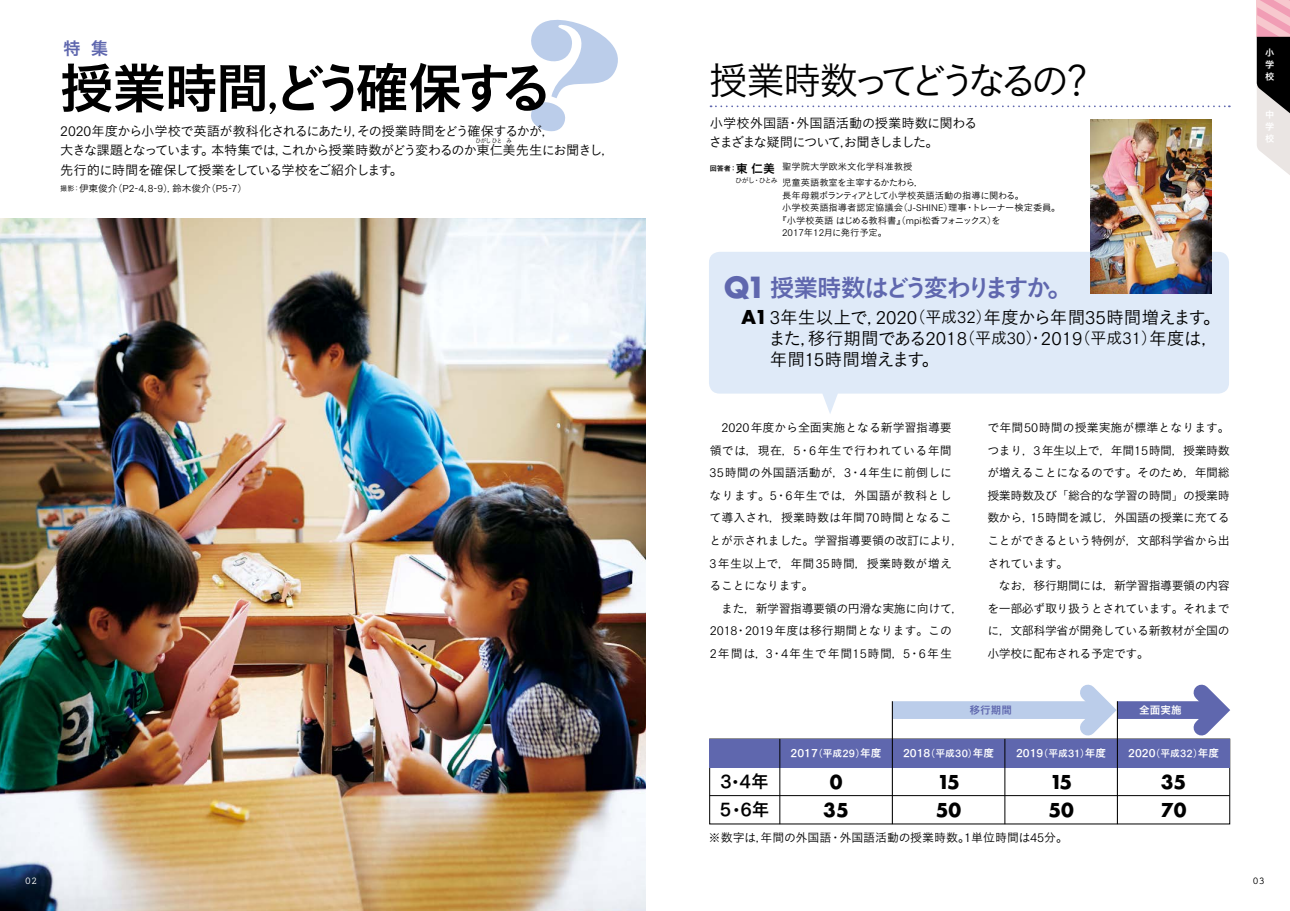
<style>
.page{position:relative;width:1290px;height:911px;background:#fff}
.page>*{position:absolute;margin:0;border:0;box-sizing:border-box;transform-origin:0 0}
.t1{font:54.88px "Koburina Go Std N W6";letter-spacing:-.08em;color:#000}
.t2{font:39px "Koburina Go Std N W3";letter-spacing:-.195em;color:#000}
.t3{font:700 28.38px "Futura";color:#5f67ae}
.t4{font:24.75px "Koburina Go Std N W6";letter-spacing:-.135em;color:#5f67ae}
.t5{font:700 18.62px "Futura";color:#000}
.t6{font:17.75px/21.2px "Koburina Go Std N W3";letter-spacing:-.04em;color:#000;text-align:justify}
.t7{font:17.75px "Tsuku Go Pro B";color:#000}
.t8{font:17.75px "Koburina Go Std N W6";color:#5f67ae}
.t9{font:13.25px/19.5px "Koburina Go Std N W3";letter-spacing:-.065em;color:#000}
.t10{font:13.25px/19.5px "Koburina Go Std N W3";letter-spacing:-.045em;color:#000}
.t11{font:12px/22.6px "Koburina Go Std N W3";color:#000}
.t12{font:12px/22.6px "Koburina Go Std N W3";letter-spacing:-.035em;color:#000}
.t13{font:10.62px "Tsuku Go Pro B";color:#fff}
.t14{font:10.62px "Koburina Go Std N W6";color:#5f67ae}
.t15{font:10.62px "Koburina Go Std N W6";color:#fff}
.t16{font:700 10.62px "Prestige Elite Std";color:#fff}
.t17{font:700 10.62px "Prestige Elite Std";color:#000}
.t18{font:9.75px "Tsuku Go Pro R";color:#000}
.t19{font:9.25px/16px "Koburina Go Std N W3";color:#000}
.t20{font:9.25px "Koburina Go Std N W3";letter-spacing:-.035em;color:#000}
.t21{font:9.25px "Koburina Go Std N W3";letter-spacing:-.08em;color:#000}
.t22{font:9.25px/12.1px "Koburina Go Std N W6";color:#fff;text-align:justify}
.t23{font:7.12px "Koburina Go Std N W3";letter-spacing:-.14em;color:#000}
.t24{font:7.12px "Koburina Go Std N W6";color:#000}
.t25{font:6.25px "Koburina Go Std N W3";letter-spacing:-.105em;color:#000;scale:.9 1}
.s1{font-family:"Ryumin Pro"}
.s2{font-family:"Tsuku Go Pro R"}
.s3{font-family:"Koburina Go Std N W3";font-size:7.12px}
.s4{font-family:"Koburina Go Std N W3"}
.s5{font-family:"Koburina Go Std N W1"}
.s6{font-size:12px}
.s7{font-family:"Futura";font-weight:700;font-size:18.62px}
.s8{font-family:"Koburina Go Std N W1";font-size:16px}
.s9{font-size:16px}
.s10{font-family:"Tsuku Go Pro R";font-size:16px}
.s11{font-family:"Koburina Go Std N W3";font-size:9.75px}
.s12{font-family:"Koburina Go Std N W6";font-size:9.75px}
.s13{font-size:9.75px}
.s14{font-family:"Koburina Go Std N W6"}
.s15{font-family:"Koburina Go Std N W6";font-size:16px}
.s16{font-size:11.5px}
</style>
<div class="page">
<svg style="left:531px;top:19px;width:87px;height:113px"></svg>
<img style="left:0;top:218px;width:646px;height:693px">
<svg style="left:710px;top:105px;width:520px;height:2px"></svg>
<svg style="left:709px;top:252px;width:520px;height:162px;fill:#dfeaf8"></svg>
<div style="left:710px;top:739px;width:520px;height:28px;background:#5f67ae"></div>
<hr style="left:710px;top:795px;width:520px;height:1px;background:#000">
<hr style="left:779px;top:739px;width:1px;height:85px;background:#000">
<hr style="left:1004px;top:739px;width:1px;height:85px;background:#000">
<div style="left:901px;top:701px;width:195px;height:18px;background:#bbcdea"></div>
<div style="left:1126px;top:701px;width:82px;height:18px;background:#5f67ae"></div>
<svg style="left:1065px;top:684px;width:63px;height:66px"></svg>
<svg style="left:1179px;top:684px;width:52px;height:66px"></svg>
<hr style="left:892px;top:701px;width:1px;height:123px;background:#000">
<hr style="left:1117px;top:701px;width:1px;height:123px;background:#000">
<img style="left:1091px;top:120px;width:120px;height:173px">
<svg style="left:1257px;top:0;width:33px;height:175px"></svg>
<h3 class="t8" style="left:63px;top:35px;width:47px">特集</h3>
<h1 class="t1" style="left:59px;top:46px;width:496px">授業時間<span class="s1">，</span>どう確保する</h1>
<p class="t9" style="left:60px;top:121px;width:556px"><span class="s2">2020</span>年度から小学校で英語が教科化されるにあたり<span class="s1">，</span>その授業時間をどう確保するかが<span class="s1">，<br></span>大きな課題となっています。本特集では<span class="s1">，</span>これから授業時数がどう変わるのか東仁美先生にお聞きし<span class="s1">，</span>先行的に時間を確保して授業をしている学校をご紹介します。</p>
<p class="t25" style="left:476px;top:136px;width:42px">ひがしひと み</p>
<p class="t18" style="left:60px;top:180px;width:188px"><span class="s3">撮影：</span><span class="s4">伊東俊介</span><span class="s5">（</span>P2-4<span class="s1">，</span>8-9<span class="s5">）</span><span class="s1">，</span><span class="s4">鈴木俊介</span><span class="s5">（</span>P5-7<span class="s5">）</span></p>
<p class="t16" style="left:25px;top:875px;width:14px">02</p>
<h2 class="t2" style="left:709px;top:50px;width:389px">授業時数ってどうなるの？</h2>
<p class="t10" style="left:709px;top:113px;width:270px">小学校外国語・外国語活動の授業時数に関わるさまざまな疑問について<span class="s1">，</span>お聞きしました。</p>
<p class="t24" style="left:710px;top:163px;width:67px">回答者：<span class="s6">東仁美</span></p>
<p class="t23" style="left:710px;top:174px;width:69px">　　　　ひがし・ひとみ</p>
<p class="t19" style="left:782px;top:159px;width:143px">聖学院大学欧米文化学科准教授児童英語教室を主宰するかたわら<span class="s1">，</span></p>
<p class="t20" style="left:782px;top:188px;width:243px">長年母親ボランティアとして小学校英語活動の指導に関わる。</p>
<p class="t19" style="left:782px;top:199px;width:280px">小学校英語指導者認定協議会<span class="s5">（</span><span class="s2">J-SHINE</span><span class="s5">）</span>理事・トレーナー検定委員。</p>
<p class="t21" style="left:777px;top:213px;width:225px"><span class="s5">『</span>小学校英語はじめる教科書<span class="s5">』（</span><span class="s2">mpi</span>松香フォニックス<span class="s5">）</span>を</p>
<p class="t19" style="left:782px;top:224px;width:107px"><span class="s2">2017</span>年<span class="s2">12</span>月に発行予定。</p>
<h3 class="t3" style="left:724px;top:268px;width:43px">Q1</h3>
<h3 class="t4" style="left:770px;top:269px;width:304px">授業時数はどう変わりますか。</h3>
<h3 class="t6" style="left:768px;top:306px;width:454px;text-indent:-27px"><span class="s7">A1</span><span class="s2">3</span>年生以上で<span class="s1">，</span><span class="s2">2020</span><span class="s8">（</span><span class="s9">平成</span><span class="s10">32</span><span class="s8">）</span>年度から年間<span class="s2">35</span>時間増えます。また<span class="s1">，</span>移行期間である<span class="s2">2018</span><span class="s8">（</span><span class="s9">平成</span><span class="s10">30</span><span class="s8">）</span><span class="s9">・</span><span class="s2">2019</span><span class="s8">（</span><span class="s9">平成</span><span class="s10">31</span><span class="s8">）</span>年度は<span class="s1">，</span>年間<span class="s2">15</span>時間増えます。</h3>
<p class="t11" style="left:710px;top:416px;width:255px;text-indent:12px"><span class="s2">2020</span>年度から全面実施となる新学習指導要領では<span class="s1">，</span>現在<span class="s1">，</span><span class="s2">5</span>・<span class="s2">6</span>年生で行われている年間<br><span class="s2">35</span>時間の外国語活動が<span class="s1">，</span><span class="s2">3</span>・<span class="s2">4</span>年生に前倒しになります。<span class="s2">5</span>・<span class="s2">6</span>年生では<span class="s1">，</span>外国語が教科として導入され<span class="s1">，</span>授業時数は年間<span class="s2">70</span>時間となることが示されました。学習指導要領の改訂により<span class="s1">，<br></span><span class="s2">3</span>年生以上で<span class="s1">，</span>年間<span class="s2">35</span>時間<span class="s1">，</span>授業時数が増えることになります。<br>　また<span class="s1">，</span>新学習指導要領の円滑な実施に向けて<span class="s1">，<br></span><span class="s2">2018</span>・<span class="s2">2019</span>年度は移行期間となります。この<br><span class="s2">2</span>年間は<span class="s1">，</span><span class="s2">3</span>・<span class="s2">4</span>年生で年間<span class="s2">15</span>時間<span class="s1">，</span><span class="s2">5</span>・<span class="s2">6</span>年生</p>
<p class="t12" style="left:987px;top:416px;width:244px">で年間<span class="s2">50</span>時間の授業実施が標準となります。つまり<span class="s1">，</span><span class="s2">3</span>年生以上で<span class="s1">，</span>年間<span class="s2">15</span>時間<span class="s1">，</span>授業時数が増えることになるのです。そのため<span class="s1">，</span>年間総授業時数及び<span class="s5">「</span>総合的な学習の時間<span class="s5">」</span>の授業時数から<span class="s1">，</span><span class="s2">15</span>時間を減じ<span class="s1">，</span>外国語の授業に充てることができるという特例が<span class="s1">，</span>文部科学省から出されています。<br>　なお<span class="s1">，</span>移行期間には<span class="s1">，</span>新学習指導要領の内容を一部必ず取り扱うとされています。それまでに<span class="s1">，</span>文部科学省が開発している新教材が全国の小学校に配布される予定です。</p>
<p class="t14" style="left:969px;top:702px;width:44px">移行期間</p>
<p class="t15" style="left:1139px;top:702px;width:44px">全面実施</p>
<p class="t13" style="left:790px;top:744px;width:92px">2017<span class="s11">（</span><span class="s12">平成</span><span class="s13">29</span><span class="s11">）</span><span class="s14">年度</span></p>
<p class="t13" style="left:903px;top:744px;width:92px">2018<span class="s11">（</span><span class="s12">平成</span><span class="s13">30</span><span class="s11">）</span><span class="s14">年度</span></p>
<p class="t13" style="left:1016px;top:744px;width:91px">2019<span class="s11">（</span><span class="s12">平成</span><span class="s13">31</span><span class="s11">）</span><span class="s14">年度</span></p>
<p class="t13" style="left:1128px;top:744px;width:92px">2020<span class="s11">（</span><span class="s12">平成</span><span class="s13">32</span><span class="s11">）</span><span class="s14">年度</span></p>
<h3 class="t5" style="left:937px;top:768px;width:24px">15</h3>
<h3 class="t5" style="left:1050px;top:768px;width:24px">15</h3>
<h3 class="t5" style="left:1161px;top:768px;width:27px">35</h3>
<h3 class="t7" style="left:720px;top:766px;width:50px">3<span class="s15">・</span>4<span class="s14">年</span></h3>
<h3 class="t5" style="left:830px;top:768px;width:14px">0</h3>
<h3 class="t7" style="left:720px;top:794px;width:51px">5<span class="s15">・</span>6<span class="s14">年</span></h3>
<h3 class="t5" style="left:823px;top:796px;width:27px">35</h3>
<h3 class="t5" style="left:936px;top:796px;width:27px">50</h3>
<h3 class="t5" style="left:1048px;top:796px;width:27px">50</h3>
<h3 class="t5" style="left:1161px;top:796px;width:27px">70</h3>
<p class="t11" style="left:709px;top:825px;width:360px"><span class="s16">※</span>数字は<span class="s1">，</span>年間の外国語・外国語活動の授業時数。<span class="s2">１</span>単位時間は<span class="s2">45</span>分。</p>
<p class="t22" style="left:1265px;top:46px;width:10px">小学校</p>
<p class="t22" style="left:1265px;top:109px;width:10px">中学校</p>
<p class="t17" style="left:1252px;top:875px;width:14px">03</p>
</div>
